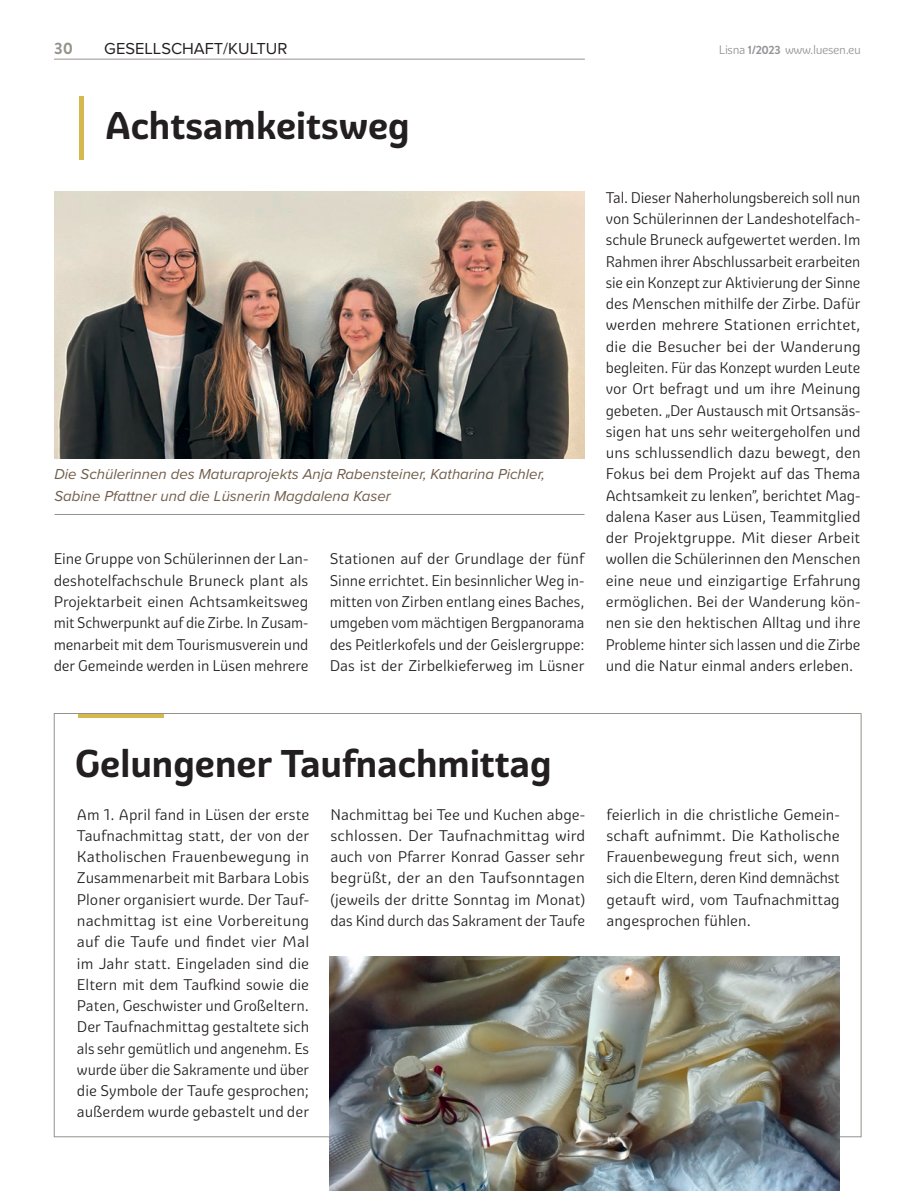
<style>
.page{position:relative;width:915px;height:1191px;background:#fff}
.page>*{position:absolute;margin:0;border:0;box-sizing:border-box;transform-origin:0 0}
.Zwischentitel{font:700 37.5px "Graviola";color:#231f20}
.t1{font:16.5px "Proxima Nova";color:#231f20}
.t2{font:700 16.5px "Brandon Grotesque";color:#96928b}
.lauftext{font:15px/21.3px "Graviola";letter-spacing:-.005em;color:#231f20;text-align:justify}
.t3{font:italic 15px "Proxima Nova";color:#715d4a}
.t4{font:12px "Graviola";letter-spacing:-.03em;color:#939598}
.s1{font-family:"Brandon Grotesque";font-weight:700}
</style>
<div class="page">
<hr style="left:54px;top:59px;width:530px;height:1px;background:#96928b">
<hr style="left:80px;top:97px;width:4px;height:63px;background:#d5b94f">
<svg style="left:78px;top:713px;width:85px;height:4px"></svg>
<img style="left:329px;top:956px;width:509px;height:235px">
<img style="left:54px;top:191px;width:530px;height:267px">
<hr style="left:54px;top:514px;width:530px;height:1px;background:#96928b">
<p class="t2" style="left:54px;top:37px;width:20px">30</p>
<p class="t4" style="left:718px;top:43px;width:143px">Lisna <span class="s1">1/2023</span> www.luesen.eu</p>
<p class="t1" style="left:104px;top:36px;width:185px">GESELLSCHAFT/KULTUR</p>
<p class="Zwischentitel" style="left:105px;top:102px;width:306px">Achtsamkeitsweg</p>
<p class="t3" style="left:54px;top:463px;width:492px">Die Schülerinnen des Maturaprojekts Anja Rabensteiner, Katharina Pichler,</p>
<p class="t3" style="left:54px;top:484px;width:338px">Sabine Pfattner und die Lüsnerin Magdalena Kaser</p>
<p class="lauftext" style="left:54px;top:548px;width:256px">Eine Gruppe von Schülerinnen der Lan&shy;deshotelfachschule Bruneck plant als Projektarbeit einen Achtsamkeitsweg mit Schwerpunkt auf die Zirbe. In Zusam&shy;menarbeit mit dem Tourismusverein und der Gemeinde werden in Lüsen mehrere</p>
<p class="lauftext" style="left:329px;top:548px;width:256px">Stationen auf der Grundlage der fünf Sinne errichtet. Ein besinnlicher Weg in&shy;mitten von Zirben entlang eines Baches, umgeben vom mächtigen Bergpanorama des Peitlerkofels und der Geislergruppe:<br>Das ist der Zirbelkieferweg im Lüsner</p>
<p class="lauftext" style="left:605px;top:187px;width:256px">Tal. Dieser Naherholungsbereich soll nun von Schülerinnen der Landeshotelfach&shy;schule Bruneck aufgewertet werden. Im Rahmen ihrer Abschlussarbeit erarbeiten sie ein Konzept zur Aktivierung der Sinne des Menschen mithilfe der Zirbe. Dafür werden mehrere Stationen errichtet, die die Besucher bei der Wanderung begleiten. Für das Konzept wurden Leute vor Ort befragt und um ihre Meinung gebeten. „Der Austausch mit Ortsansäs&shy;sigen hat uns sehr weitergeholfen und uns schlussendlich dazu bewegt, den Fokus bei dem Projekt auf das Thema Achtsamkeit zu lenken”, berichtet Mag&shy;dalena Kaser aus Lüsen, Teammitglied der Projektgruppe. Mit dieser Arbeit wollen die Schülerinnen den Menschen eine neue und einzigartige Erfahrung ermöglichen. Bei der Wanderung kön&shy;nen sie den hektischen Alltag und ihre Probleme hinter sich lassen und die Zirbe und die Natur einmal anders erleben.</p>
<p class="Zwischentitel" style="left:75px;top:740px;width:478px">Gelungener Taufnachmittag</p>
<p class="lauftext" style="left:77px;top:804px;width:234px">Am 1. April fand in Lüsen der erste Taufnachmittag statt, der von der Katholischen Frauenbewegung in Zusammenarbeit mit Barbara Lobis Ploner organisiert wurde. Der Tauf&shy;nachmittag ist eine Vorbereitung auf die Taufe und findet vier Mal im Jahr statt. Eingeladen sind die Eltern mit dem Taufkind sowie die Paten, Geschwister und Großeltern.<br>Der Taufnachmittag gestaltete sich als sehr gemütlich und angenehm. Es wurde über die Sakramente und über die Symbole der Taufe gesprochen; außerdem wurde gebastelt und der</p>
<p class="lauftext" style="left:330px;top:804px;width:256px">Nachmittag bei Tee und Kuchen abge&shy;schlossen. Der Taufnachmittag wird auch von Pfarrer Konrad Gasser sehr begrüßt, der an den Taufsonntagen (jeweils der dritte Sonntag im Monat) das Kind durch das Sakrament der Taufe</p>
<p class="lauftext" style="left:606px;top:804px;width:235px">feierlich in die christliche Gemein&shy;schaft aufnimmt. Die Katholische Frauenbewegung freut sich, wenn sich die Eltern, deren Kind demnächst getauft wird, vom Taufnachmittag angesprochen fühlen.</p>
</div>
